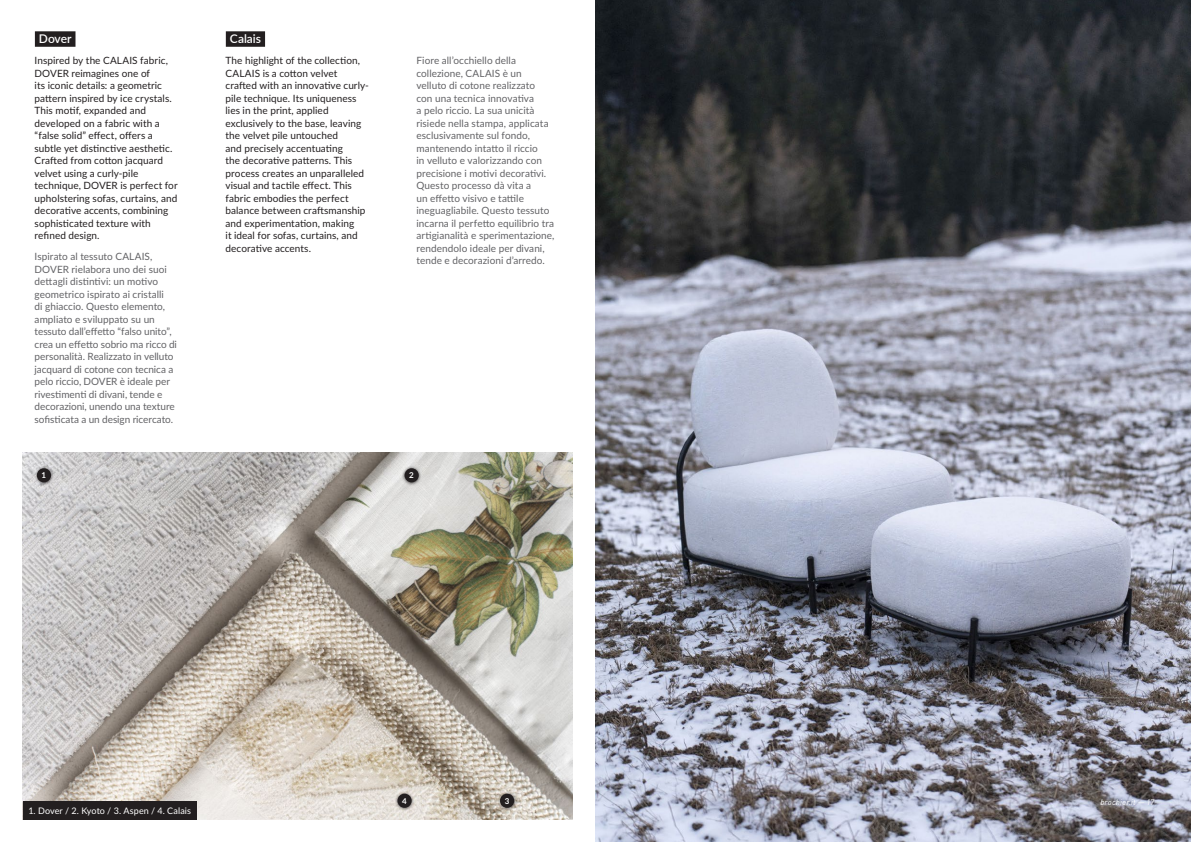
<style>
.page{position:relative;width:1191px;height:842px;background:#fff}
.page>*{position:absolute;margin:0;border:0;box-sizing:border-box;transform-origin:0 0}
.Nome_Tessuto{font:600 12px "Lato";color:#fff}
.Descrizione_Tessuto_-_IT{font:10px/12.5px "Lato";letter-spacing:.005em;color:#636366}
.Descrizione_Tessuto_-_EN{font:10px/12.5px "Lato";letter-spacing:.005em;color:#231f20}
.Descrizione_Tessuto_-_EN-2{font:9px "Lato";letter-spacing:.01em;color:#fff}
.t1{font:italic 8px "DIN";letter-spacing:.015em;color:#fff}
.Numero{font:700 8px "Lato";color:#fff}
</style>
<div class="page">
<img style="left:23px;top:453px;width:550px;height:366px">
<img style="left:595px;top:0;width:596px;height:842px">
<div style="left:23px;top:801px;width:174px;height:18px;background:#231f20"></div>
<div style="left:226px;top:31px;width:39px;height:16px;background:#231f20"></div>
<div style="left:34px;top:465px;width:21px;height:21px;background:#231f20;opacity:.75"></div>
<div style="left:37px;top:468px;width:14px;height:14px;background:#231f20;border-radius:50%"></div>
<div style="left:402px;top:465px;width:20px;height:21px;background:#231f20;opacity:.75"></div>
<div style="left:404px;top:468px;width:15px;height:14px;background:#231f20;border-radius:50%"></div>
<div style="left:497px;top:791px;width:21px;height:20px;background:#231f20;opacity:.75"></div>
<div style="left:500px;top:794px;width:14px;height:14px;background:#231f20;border-radius:50%"></div>
<div style="left:395px;top:791px;width:20px;height:20px;background:#231f20;opacity:.75"></div>
<div style="left:397px;top:794px;width:14px;height:14px;background:#231f20;border-radius:50%"></div>
<div style="left:35px;top:31px;width:40px;height:16px;background:#231f20"></div>
<p class="Nome_Tessuto" style="left:39px;top:30px;width:34px">Dover</p>
<p class="Descrizione_Tessuto_-_EN" style="left:35px;top:54px;width:145px">Inspired by the CALAIS fabric,<br>DOVER reimagines one of<br>its iconic details: a geometric pattern inspired by ice crystals.<br>This motif, expanded and developed on a fabric with a “false solid” effect, offers a subtle yet distinctive aesthetic.<br>Crafted from cotton jacquard velvet using a curly-pile technique, DOVER is perfect for upholstering sofas, curtains, and decorative accents, combining sophisticated texture with refined design.</p>
<p class="Descrizione_Tessuto_-_IT" style="left:35px;top:250px;width:144px">Ispirato al tessuto CALAIS,<br>DOVER rielabora uno dei suoi dettagli distintivi: un motivo geometrico ispirato ai cristalli<br>di ghiaccio. Questo elemento, ampliato e sviluppato su un tessuto dall’effetto “falso unito”, crea un effetto sobrio ma ricco di personalità. Realizzato in velluto jacquard di cotone con tecnica a pelo riccio, DOVER è ideale per rivestimenti di divani, tende e decorazioni, unendo una texture sofisticata a un design ricercato.</p>
<p class="Nome_Tessuto" style="left:230px;top:30px;width:33px">Calais</p>
<p class="Descrizione_Tessuto_-_EN" style="left:225px;top:54px;width:145px">The highlight of the collection,<br>CALAIS is a cotton velvet crafted with an innovative curly&shy;pile technique. Its uniqueness lies in the print, applied exclusively to the base, leaving the velvet pile untouched<br>and precisely accentuating<br>the decorative patterns. This process creates an unparalleled visual and tactile effect. This fabric embodies the perfect balance between craftsmanship and experimentation, making<br>it ideal for sofas, curtains, and decorative accents.</p>
<p class="Descrizione_Tessuto_-_IT" style="left:416px;top:54px;width:139px">Fiore all’occhiello della collezione, CALAIS è un<br>velluto di cotone realizzato<br>con una tecnica innovativa<br>a pelo riccio. La sua unicità risiede nella stampa, applicata esclusivamente sul fondo, mantenendo intatto il riccio<br>in velluto e valorizzando con precisione i motivi decorativi.<br>Questo processo dà vita a<br>un effetto visivo e tattile ineguagliabile. Questo tessuto incarna il perfetto equilibrio tra artigianalità e sperimentazione, rendendolo ideale per divani, tende e decorazioni d’arredo.</p>
<p class="Numero" style="left:42px;top:469px;width:6px">1</p>
<p class="Numero" style="left:409px;top:469px;width:6px">2</p>
<p class="Descrizione_Tessuto_-_EN-2" style="left:28px;top:804px;width:164px">1. Dover / 2. Kyoto / 3. Aspen / 4. Calais</p>
<p class="Numero" style="left:402px;top:795px;width:6px">4</p>
<p class="Numero" style="left:505px;top:795px;width:6px">3</p>
<p class="t1" style="left:1100px;top:797px;width:55px">brochier.it — 17</p>
</div>
